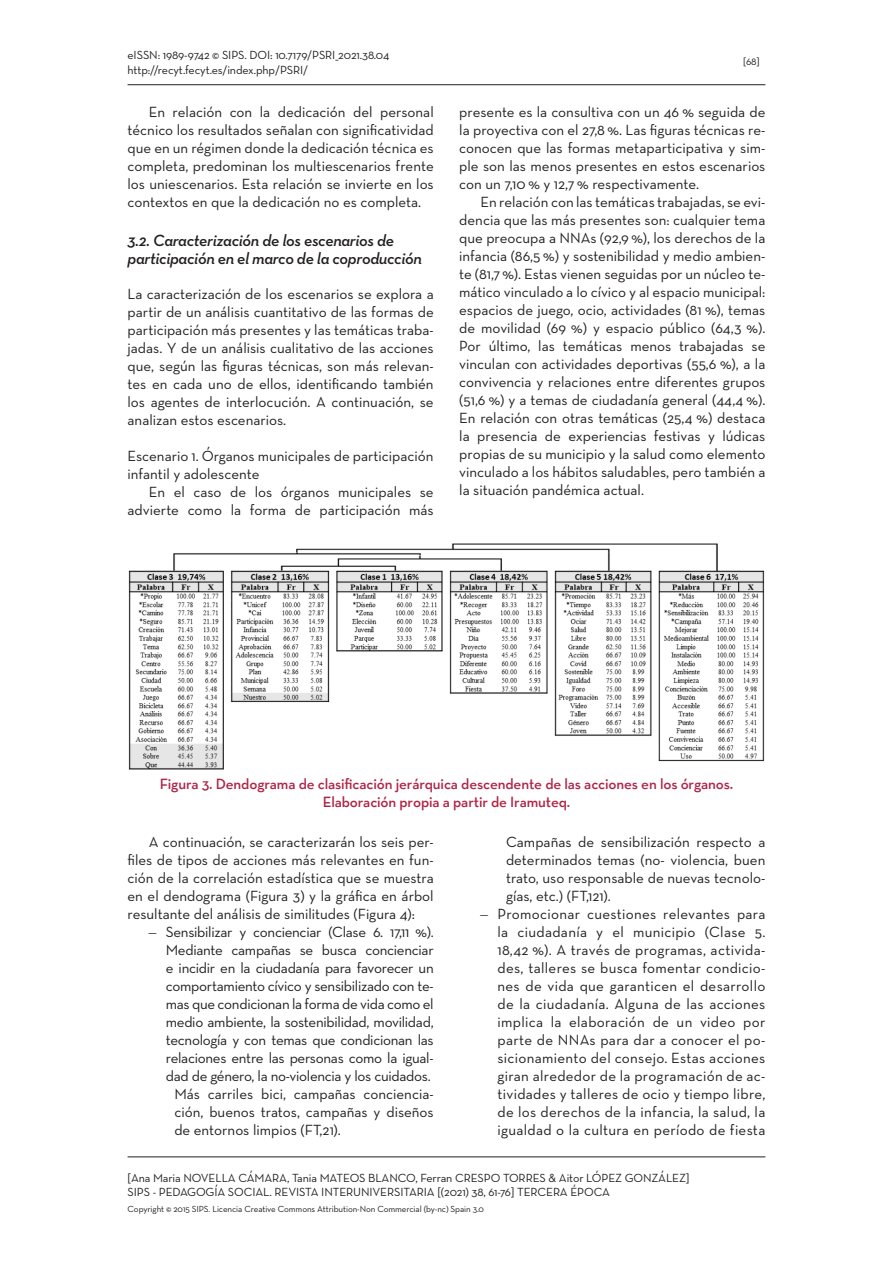
<style>
.page{position:relative;width:893px;height:1263px;background:#fff}
.page>*{position:absolute;margin:0;border:0;box-sizing:border-box;transform-origin:0 0}
._2_1Titulo{font:italic 600 16.5px/18px "Neutra Text";letter-spacing:-.02em;color:#231f20}
.TextoEsp{font:15px/18px "Neutra Text";color:#231f20;text-align:justify}
.Topo1EsNum{font:15px/18px "Neutra Text";letter-spacing:-.005em;color:#231f20;text-align:justify}
.Texto1Esp{font:15px/18px "Neutra Text";color:#231f20;text-align:justify}
.Topo1EsNumMas{font:15px/18px "Neutra Text";color:#231f20;text-align:justify}
.GraficoTitulo{font:600 15px/18px "Neutra Text";letter-spacing:-.01em;color:#af2547;text-align:center}
.t1{font:12px/15px "Neutra Text";letter-spacing:-.01em;color:#231f20}
.t2{font:10.5px "Neutra Text";color:#231f20}
.t3{font:9px "Neutra Text";letter-spacing:-.01em;color:#231f20}
.s1{font-family:"Times New Roman"}
</style>
<div class="page">
<hr style="left:128px;top:1156px;width:637px;height:1px;background:#231f20">
<hr style="left:128px;top:84px;width:637px;height:1px;background:#231f20">
<img style="left:128px;top:543px;width:637px;height:227px">
<p class="t1" style="left:128px;top:47px;width:263px">eISSN: 1989-9742 © SIPS. DOI: 10.7179/PSRI_2021.38.04 http://recyt.fecyt.es/index.php/PSRI/</p>
<p class="t2" style="left:743px;top:55px;width:18px">[68]</p>
<p class="TextoEsp" style="left:128px;top:102px;width:308px;text-indent:21px">En relación con la dedicación del personal técnico los resultados señalan con significatividad que en un régimen donde la dedicación técnica es completa, predominan los multiescenarios frente los uniescenarios. Esta relación se invierte en los contextos en que la dedicación no es completa.</p>
<p class="_2_1Titulo" style="left:128px;top:231px;width:296px">3.2. Caracterización de los escenarios de participación en el marco de la coproducción</p>
<p class="Texto1Esp" style="left:128px;top:285px;width:308px">La caracterización de los escenarios se explora a partir de un análisis cuantitativo de las formas de participación más presentes y las temáticas traba&shy;jadas. Y de un análisis cualitativo de las acciones que, según las figuras técnicas, son más relevan&shy;tes en cada uno de ellos, identificando también los agentes de interlocución. A continuación, se analizan estos escenarios.</p>
<p class="Texto1Esp" style="left:128px;top:447px;width:308px">Escenario 1. Órganos municipales de participación infantil y adolescente</p>
<p class="TextoEsp" style="left:128px;top:483px;width:308px;text-align:right">En el caso de los órganos municipales se advierte como la forma de participación más</p>
<p class="TextoEsp" style="left:459px;top:102px;width:308px">presente es la consultiva con un 46 % seguida de la proyectiva con el 27,8 %. Las figuras técnicas re&shy;conocen que las formas metaparticipativa y sim&shy;ple son las menos presentes en estos escenarios con un 7,10 % y 12,7 % respectivamente.</p>
<p class="TextoEsp" style="left:459px;top:192px;width:308px;text-indent:21px">En relación con las temáticas trabajadas, se evi&shy;dencia que las más presentes son: cualquier tema que preocupa a NNAs (92,9 %), los derechos de la infancia (86,5 %) y sostenibilidad y medio ambien&shy;te (81,7 %). Estas vienen seguidas por un núcleo te&shy;mático vinculado a lo cívico y al espacio municipal: espacios de juego, ocio, actividades (81 %), temas de movilidad (69 %) y espacio público (64,3 %).<br>Por último, las temáticas menos trabajadas se vinculan con actividades deportivas (55,6 %), a la convivencia y relaciones entre diferentes grupos (51,6 %) y a temas de ciudadanía general (44,4 %).<br>En relación con otras temáticas (25,4 %) destaca la presencia de experiencias festivas y lúdicas propias de su municipio y la salud como elemento vinculado a los hábitos saludables, pero también a la situación pandémica actual.</p>
<p class="GraficoTitulo" style="left:160px;top:774px;width:575px">Figura 3. Dendograma de clasificación jerárquica descendente de las acciones en los órganos.<br>Elaboración propia a partir de Iramuteq.</p>
<p class="TextoEsp" style="left:128px;top:833px;width:308px;text-indent:21px">A continuación, se caracterizarán los seis per&shy;files de tipos de acciones más relevantes en fun&shy;ción de la correlación estadística que se muestra en el dendograma (Figura 3) y la gráfica en árbol resultante del análisis de similitudes (Figura 4):</p>
<p class="Topo1EsNum" style="left:166px;top:923px;width:269px;text-indent:-17px"><span class="s1">–</span> Sensibilizar y concienciar (Clase 6. 17,11 %).<br>Mediante campañas se busca concienciar e incidir en la ciudadanía para favorecer un comportamiento cívico y sensibilizado con te&shy;mas que condicionan la forma de vida como el medio ambiente, la sostenibilidad, movilidad, tecnología y con temas que condicionan las relaciones entre las personas como la igual&shy;dad de género, la no-violencia y los cuidados.</p>
<p class="Topo1EsNumMas" style="left:174px;top:1085px;width:261px">Más carriles bici, campañas conciencia&shy;ción, buenos tratos, campañas y diseños de entornos limpios (FT,21).</p>
<p class="Topo1EsNumMas" style="left:506px;top:833px;width:261px">Campañas de sensibilización respecto a determinados temas (no- violencia, buen trato, uso responsable de nuevas tecnolo&shy;gías, etc.) (FT,121).</p>
<p class="Topo1EsNum" style="left:497px;top:905px;width:269px;text-indent:-17px"><span class="s1">–</span> Promocionar cuestiones relevantes para la ciudadanía y el municipio (Clase 5.<br>18,42 %). A través de programas, activida&shy;des, talleres se busca fomentar condicio&shy;nes de vida que garanticen el desarrollo de la ciudadanía. Alguna de las acciones implica la elaboración de un video por parte de NNAs para dar a conocer el po&shy;sicionamiento del consejo. Estas acciones giran alrededor de la programación de ac&shy;tividades y talleres de ocio y tiempo libre, de los derechos de la infancia, la salud, la igualdad o la cultura en período de fiesta</p>
<p class="t1" style="left:128px;top:1170px;width:563px;line-height:14.4px">[Ana Maria NOVELLA CÁMARA, Tania MATEOS BLANCO, Ferran CRESPO TORRES &amp; Aitor LÓPEZ GONZÁLEZ]<br>SIPS - PEDAGOGÍA SOCIAL. REVISTA INTERUNIVERSITARIA [(2021) 38, 61-76] TERCERA ÉPOCA</p>
<p class="t3" style="left:128px;top:1203px;width:358px">Copyright © 2015 SIPS. Licencia Creative Commons Attribution-Non Commercial (by-nc) Spain 3.0</p>
</div>
